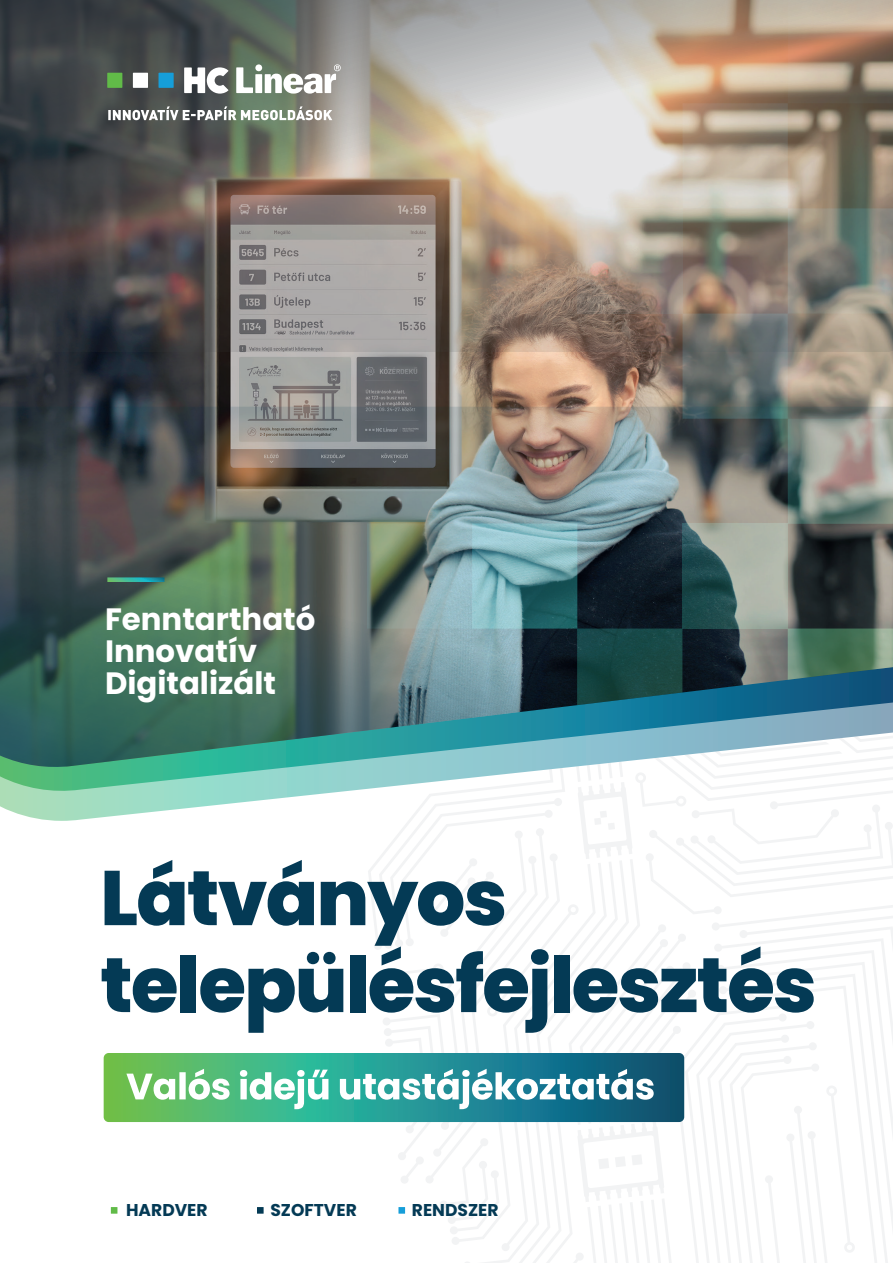
<style>
.page{position:relative;width:893px;height:1263px;background:#fff}
.page>*{position:absolute;margin:0;border:0;box-sizing:border-box;transform-origin:0 0}
.t1{font:800 77.25px/86.8px "Poppins";letter-spacing:-.025em;color:#043a55}
.t2{font:700 30.75px/32.2px "Poppins";color:#fff}
.t3{font:700 17.1px "Poppins";color:#043a55}
</style>
<div class="page">
<img style="left:0;top:351px;width:682px;height:56px">
<img style="left:0;top:0;width:893px;height:351px">
<img style="left:0;top:407px;width:893px;height:362px">
<svg style="left:788px;top:419px;width:105px;height:105px;background:#90958e"></svg>
<svg style="left:577px;top:629px;width:105px;height:103px;background:#185961"></svg>
<svg style="left:788px;top:0;width:105px;height:103px;background:#ac947e"></svg>
<svg style="left:577px;top:208px;width:105px;height:106px;background:#a99d90"></svg>
<svg style="left:682px;top:103px;width:106px;height:105px;background:#bdb09e"></svg>
<svg style="left:788px;top:208px;width:105px;height:106px;background:#828479"></svg>
<svg style="left:682px;top:314px;width:106px;height:105px;background:#656d6b"></svg>
<svg style="left:682px;top:523px;width:106px;height:106px;background:#768b85"></svg>
<svg style="left:788px;top:314px;width:105px;height:105px;background:#9f9484"></svg>
<svg style="left:788px;top:629px;width:105px;height:103px;background:#497a81"></svg>
<svg style="left:367px;top:523px;width:210px;height:106px;background:#729898"></svg>
<svg style="left:107px;top:577px;width:57px;height:5px"></svg>
<svg style="left:184px;top:67px;width:44px;height:27px"></svg>
<div style="left:159px;top:73px;width:15px;height:15px;background:#169ed9"></div>
<div style="left:133px;top:73px;width:15px;height:15px;background:#fff"></div>
<div style="left:107px;top:73px;width:15px;height:15px;background:#61bb48"></div>
<svg style="left:236px;top:64px;width:105px;height:30px"></svg>
<svg style="left:108px;top:106px;width:224px;height:14px"></svg>
<svg style="left:104px;top:732px;width:789px;height:531px"></svg>
<p class="t2" style="left:105px;top:603px;width:212px">Fenntartható<br>Innovatív<br>Digitalizált</p>
<h1 class="t1" style="left:100px;top:855px;width:718px">Látványos településfejlesztés</h1>
<p class="t3" style="left:126px;top:1200px;width:83px">HARDVER</p>
<p class="t3" style="left:270px;top:1200px;width:88px">SZOFTVER</p>
<p class="t3" style="left:412px;top:1200px;width:88px">RENDSZER</p>
</div>
